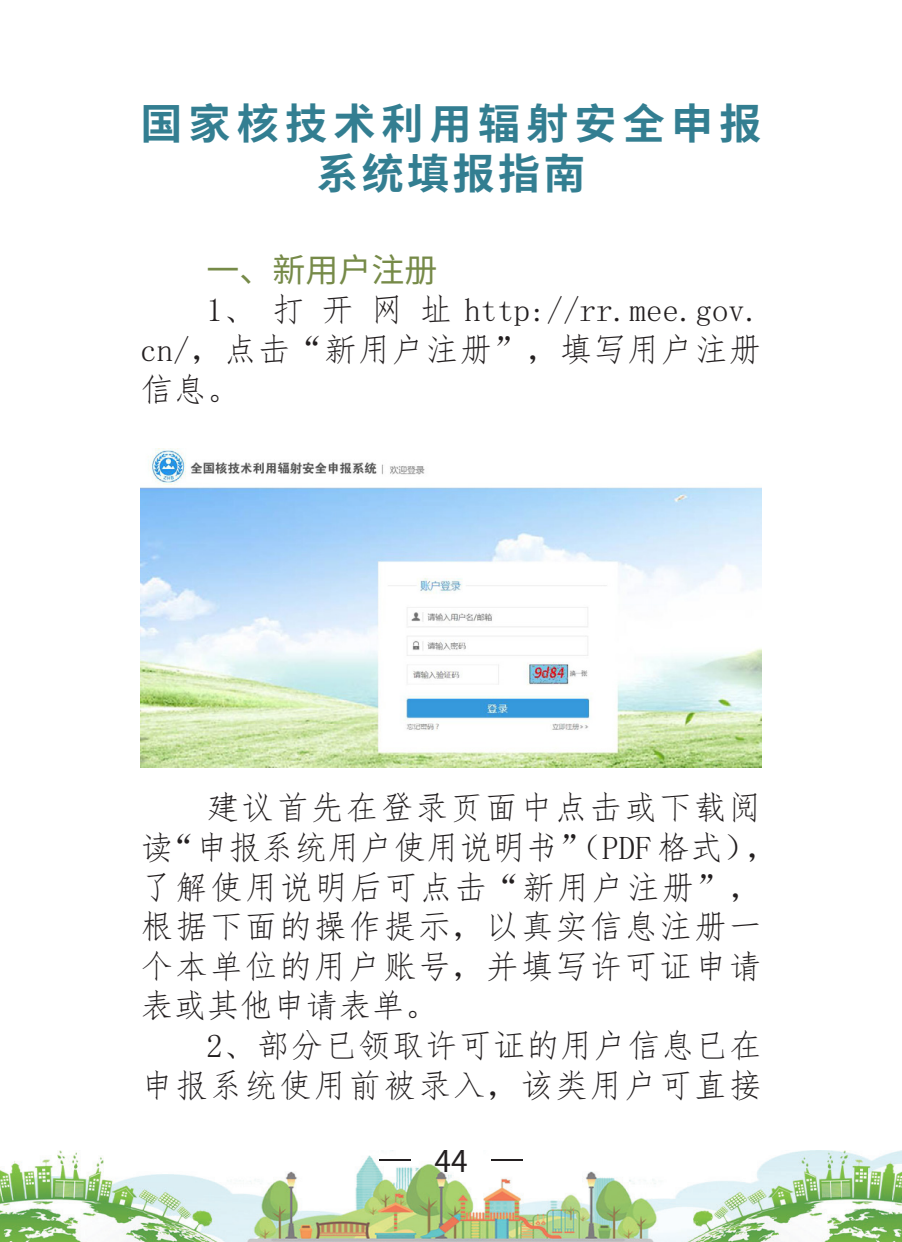
<style>
.page{position:relative;width:902px;height:1242px;background:#fff}
.page>*{position:absolute;margin:0;border:0;box-sizing:border-box;transform-origin:0 0}
.章{font:700 42px/50.4px "Source Han Sans CN";letter-spacing:.15em;color:#337e91;text-align:center}
.段落样式1{font:33px/39.6px "Fang Song";letter-spacing:.05em;color:#231f20;text-align:justify}
.段落样式1-2{font:33px "Source Han Sans CN";color:#768a48}
.t1{font:30px "Source Han Sans CN";color:#231f20}
</style>
<div class="page">
<img style="left:0;top:1150px;width:901px;height:92px">
<hr style="left:380px;top:1159px;width:31px;height:2px;background:#231f20">
<hr style="left:491px;top:1159px;width:31px;height:2px;background:#231f20">
<img style="left:140px;top:449px;width:621px;height:318px">
<p class="章" style="left:140px;top:99px;width:622px">国家核技术利用辐射安全申报系统填报指南</p>
<p class="段落样式1-2" style="left:206px;top:252px;width:232px">一、新用户注册</p>
<p class="段落样式1" style="left:140px;top:290px;width:622px;text-indent:66px">1、打开网址 http://rr.mee.gov. cn/，点击“新用户注册”，填写用户注册信息。</p>
<p class="段落样式1" style="left:140px;top:788px;width:639px;text-align:left;text-indent:66px">建议首先在登录页面中点击或下载阅读“申报系统用户使用说明书”（PDF格式），了解使用说明后可点击“新用户注册”，根据下面的操作提示，以真实信息注册一个本单位的用户账号，并填写许可证申请表或其他申请表单。</p>
<p class="段落样式1" style="left:140px;top:1025px;width:622px;text-align:right">2、部分已领取许可证的用户信息已在<br>申报系统使用前被录入，该类用户可直接</p>
<p class="t1" style="left:434px;top:1144px;width:35px">44</p>
</div>
